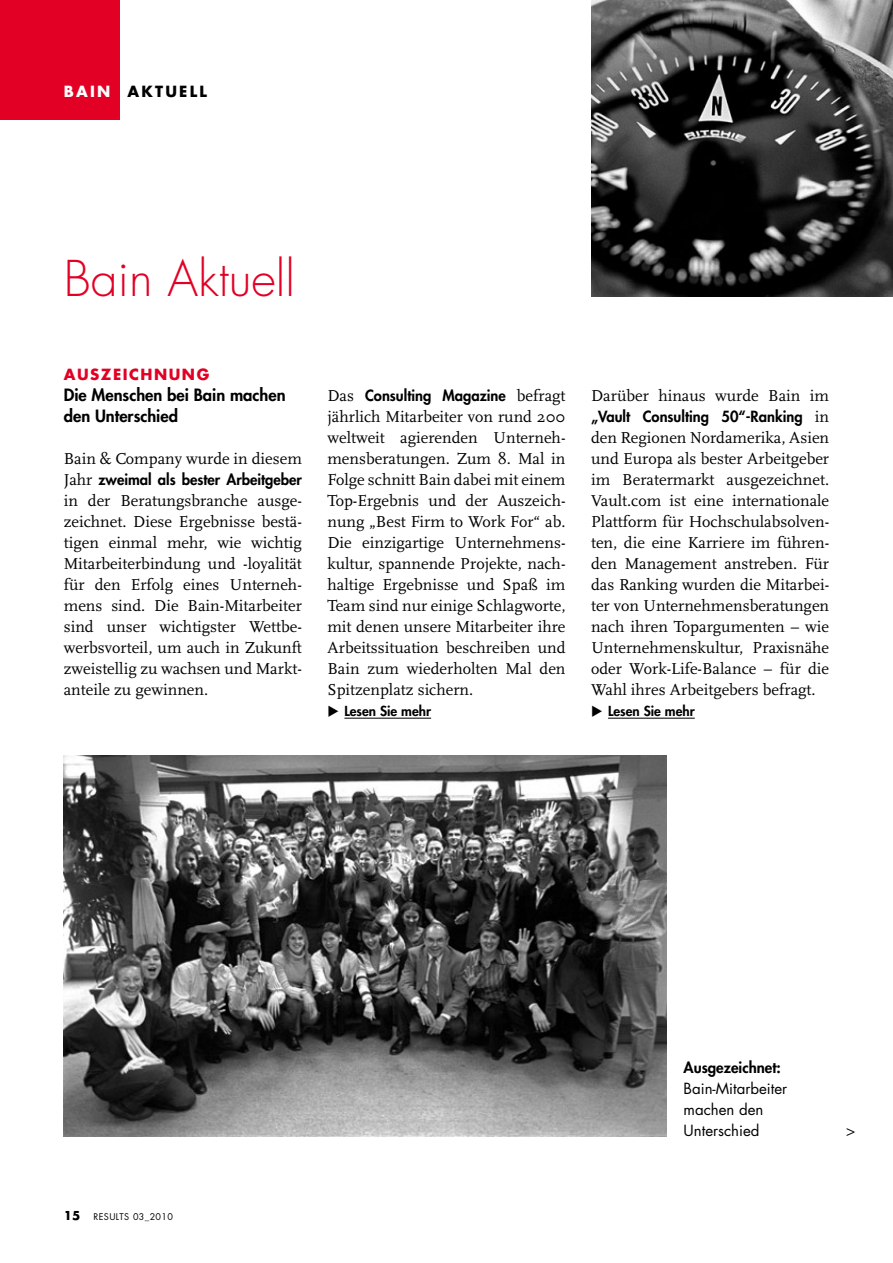
<style>
.page{position:relative;width:893px;height:1263px;background:#fff}
.page>*{position:absolute;margin:0;border:0;box-sizing:border-box;transform-origin:0 0}
.t1{font:300 48px "Futura";color:#e20025}
.t2{font:16.5px/21px "Scala";color:#000;text-align:justify}
.t3{font:800 16.5px/21px "Futura";color:#000}
.t4{font:800 15px "Futura";color:#000}
.t5{font:15px/21px "Futura";color:#000}
.t6{font:700 15px "Futura";letter-spacing:.1em;color:#e20025}
.t7{font:700 15px "Futura";letter-spacing:.15em;color:#000}
.t8{font:800 13.5px "Futura";color:#000}
.t9{font:9px "Futura";letter-spacing:.04em;color:#000}
.s1{color:#fff}
.s2{font-family:"Scala";font-weight:400;font-size:16.5px}
.s3{font-weight:700;font-size:12px}
</style>
<div class="page">
<div style="left:0;top:0;width:119px;height:119px;background:#e20025"></div>
<img style="left:591px;top:0;width:302px;height:296px">
<img style="left:64px;top:756px;width:603px;height:380px">
<hr style="left:344px;top:718px;width:87px;height:1px;background:#000">
<hr style="left:608px;top:718px;width:87px;height:1px;background:#000">
<p class="t7" style="left:64px;top:81px;width:145px"><span class="s1">BAIN</span> AKTUELL</p>
<h1 class="t1" style="left:64px;top:250px;width:233px">Bain Aktuell</h1>
<p class="t6" style="left:64px;top:364px;width:147px">AUSZEICHN UNG</p>
<p class="t3" style="left:64px;top:384px;width:223px">Die Menschen bei Bain machen den Unterschied</p>
<p class="t2" style="left:64px;top:448px;width:240px">Bain &amp; Company wurde in diesem</p>
<p class="t4" style="left:64px;top:469px;width:240px"><span class="s2">Jahr</span> zweimal als bester Arbeitgeber</p>
<p class="t2" style="left:64px;top:490px;width:240px">in der Beratungsbranche ausge&shy;zeichnet. Diese Ergebnisse bestä&shy;tigen einmal mehr, wie wichtig Mitarbeiterbindung und -loyalität für den Erfolg eines Unterneh&shy;mens sind. Die Bain-Mitarbeiter sind unser wichtigster Wettbe&shy;werbsvorteil, um auch in Zukunft zweistellig zu wachsen und Markt&shy;anteile zu gewinnen.</p>
<p class="t4" style="left:327px;top:385px;width:240px"><span class="s2">Das</span> Consulting Magazine <span class="s2">befragt</span></p>
<p class="t2" style="left:327px;top:406px;width:240px">jährlich Mitarbeiter von rund 200 weltweit agierenden Unterneh&shy;mensberatungen. Zum 8. Mal in Folge schnitt Bain dabei mit einem Top-Ergebnis und der Auszeich&shy;nung „Best Firm to Work For“ ab.<br>Die einzigartige Unternehmens&shy;kultur, spannende Projekte, nach&shy;haltige Ergebnisse und Spaß im Team sind nur einige Schlagworte, mit denen unsere Mitarbeiter ihre Arbeitssituation beschreiben und Bain zum wiederholten Mal den Spitzenplatz sichern.</p>
<p class="t8" style="left:327px;top:702px;width:105px">◆ Lesen Sie mehr</p>
<p class="t2" style="left:591px;top:385px;width:240px">Darüber hinaus wurde Bain im</p>
<p class="t4" style="left:591px;top:406px;width:240px">„Vault Consulting 50“-Ranking <span class="s2">in</span></p>
<p class="t2" style="left:591px;top:427px;width:240px">den Regionen Nordamerika, Asien und Europa als bester Arbeitgeber im Beratermarkt ausgezeichnet.<br>Vault.com ist eine internationale Plattform für Hochschulabsolven&shy;ten, die eine Karriere im führen&shy;den Management anstreben. Für das Ranking wurden die Mitarbei&shy;ter von Unternehmensberatungen nach ihren Topargumenten – wie Unternehmenskultur, Praxisnähe oder Work-Life-Balance – für die Wahl ihres Arbeitgebers befragt.</p>
<p class="t8" style="left:591px;top:702px;width:105px">◆ Lesen Sie mehr</p>
<p class="t9" style="left:64px;top:1211px;width:111px"><span class="s3">15</span> RESULTS 03_2010</p>
<p class="t4" style="left:684px;top:1057px;width:99px">Ausgezeichnet:</p>
<p class="t5" style="left:684px;top:1078px;width:105px">Bain-Mitarbeiter machen den<br>Unterschied</p>
<p class="t2" style="left:846px;top:1120px;width:11px">&gt;</p>
</div>
